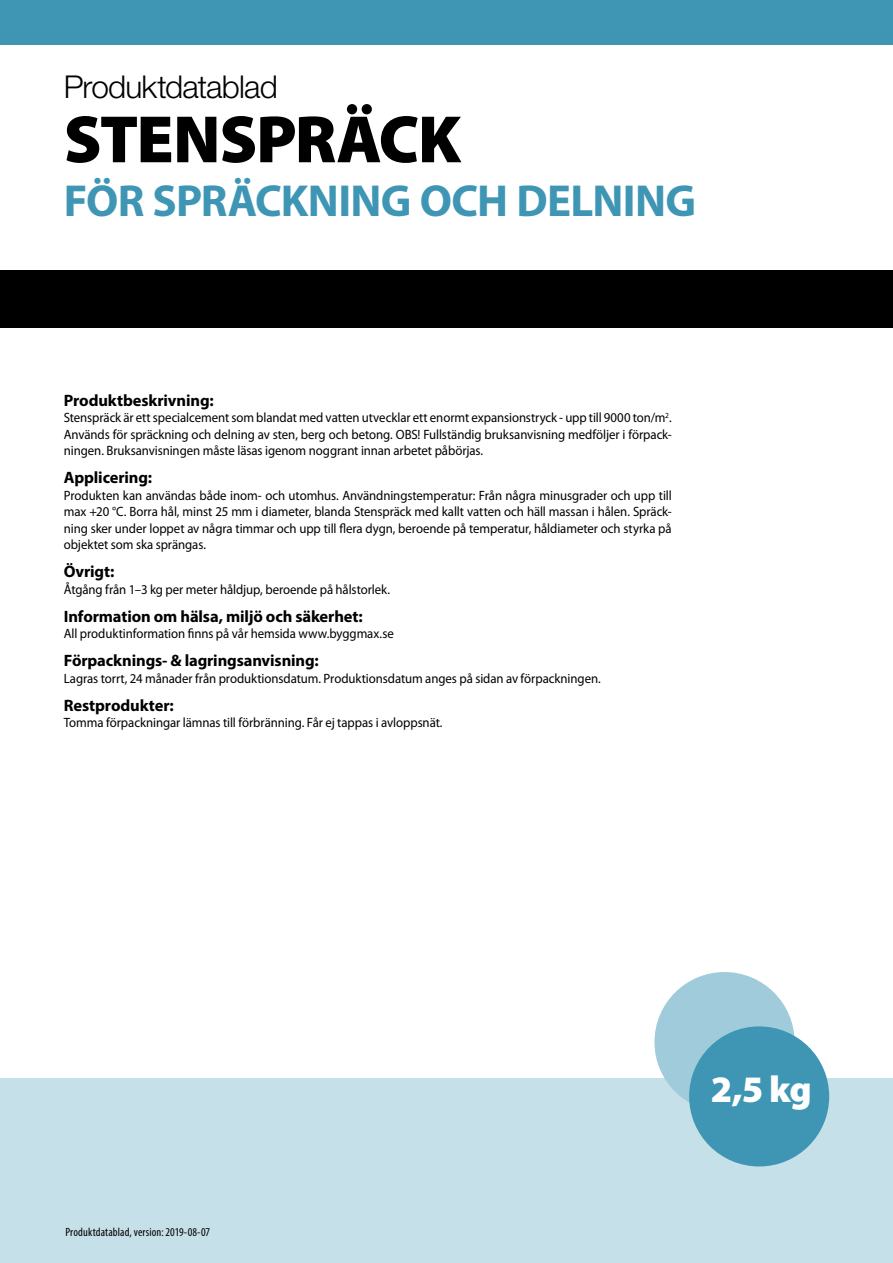
<style>
.page{position:relative;width:893px;height:1263px;background:#fff}
.page>*{position:absolute;margin:0;border:0;box-sizing:border-box;transform-origin:0 0}
.t1{font:900 67.5px "Myriad Pro";letter-spacing:-.02em;color:#000}
.t2{font:700 45px "Myriad Pro";letter-spacing:-.015em;color:#3f96b4}
.t3{font:900 37.5px "Myriad Pro";color:#fff}
.t4{font:300 31.5px "Helvetica Neue LT Std";letter-spacing:-.025em;color:#000}
.t5{font:700 16.5px "Myriad Pro";letter-spacing:-.01em;color:#000}
.t6{font:13.5px/16.5px "Myriad Pro";letter-spacing:-.005em;color:#000;text-align:justify;scale:.95 1}
.t7{font:condensed 12px "Myriad Pro";letter-spacing:.01em;color:#000}
</style>
<div class="page">
<div style="left:0;top:1078px;width:893px;height:185px;background:#c5e0e9"></div>
<div style="left:0;top:0;width:893px;height:45px;background:#3f96b4"></div>
<div style="left:0;top:270px;width:893px;height:57px;background:#000"></div>
<div style="left:654px;top:972px;width:140px;height:140px;background:#9fcbda;border-radius:50%"></div>
<div style="left:689px;top:1026px;width:140px;height:140px;background:#3f96b4;border-radius:50%"></div>
<h3 class="t4" style="left:64px;top:68px;width:215px">Produktdatablad</h3>
<h1 class="t1" style="left:64px;top:94px;width:399px">STENSPRÄCK</h1>
<h2 class="t2" style="left:64px;top:172px;width:634px">FÖR SPRÄCKNING OCH DELNING</h2>
<p class="t5" style="left:64px;top:389px;width:151px">Produktbeskrivning:</p>
<p class="t6" style="left:64px;top:409px;width:642px">Stenspräck är ett specialcement som blandat med vatten utvecklar ett enormt expansionstryck - upp till 9000 ton/m<sup>2</sup>.<br>Används för spräckning och delning av sten, berg och betong. OBS! Fullständig bruksanvisning medföljer i förpack&shy;ningen. Bruksanvisningen måste läsas igenom noggrant innan arbetet påbörjas.</p>
<p class="t5" style="left:64px;top:467px;width:90px">Applicering:</p>
<p class="t6" style="left:64px;top:487px;width:642px">Produkten kan användas både inom- och utomhus. Användningstemperatur: Från några minusgrader och upp till max +20 °C. Borra hål, minst 25 mm i diameter, blanda Stenspräck med kallt vatten och häll massan i hålen. Spräck&shy;ning sker under loppet av några timmar och upp till flera dygn, beroende på temperatur, håldiameter och styrka på objektet som ska sprängas.</p>
<p class="t5" style="left:64px;top:561px;width:52px">Övrigt:</p>
<p class="t6" style="left:64px;top:581px;width:345px">Åtgång från 1–3 kg per meter håldjup, beroende på hålstorlek.</p>
<p class="t5" style="left:64px;top:605px;width:300px">Information om hälsa, miljö och säkerhet:</p>
<p class="t6" style="left:64px;top:625px;width:349px">All produktinformation finns på vår hemsida www.byggmax.se</p>
<p class="t5" style="left:64px;top:650px;width:257px">Förpacknings- &amp; lagringsanvisning:</p>
<p class="t6" style="left:64px;top:670px;width:567px">Lagras torrt, 24 månader från produktionsdatum. Produktionsdatum anges på sidan av förpackningen.</p>
<p class="t5" style="left:64px;top:694px;width:112px">Restprodukter:</p>
<p class="t6" style="left:64px;top:714px;width:400px">Tomma förpackningar lämnas till förbränning. Får ej tappas i avloppsnät.</p>
<p class="t7" style="left:65px;top:1224px;width:146px">Produktdatablad, version: 2019-08-07</p>
<h3 class="t3" style="left:711px;top:1064px;width:102px">2,5 kg</h3>
</div>
